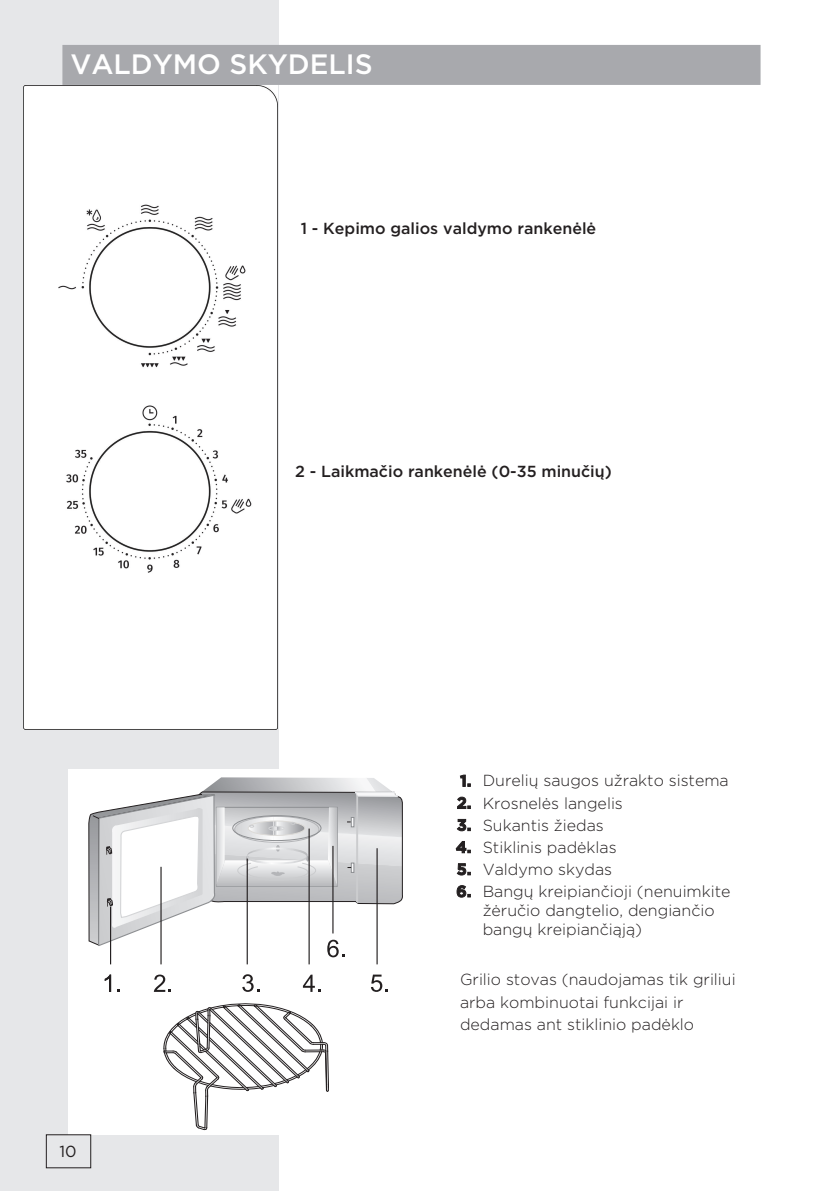
<style>
.page{position:relative;width:823px;height:1191px;background:#fff}
.page>*{position:absolute;margin:0;border:0;box-sizing:border-box;transform-origin:0 0}
.naslov_1{font:500 28px "Gotham";color:#fff}
.besedilo{font:300 16px/19.2px "Gotham";color:#231f20}
.seznam_crke_bold{font:500 16px "Gotham";color:#231f20}
.t1{font:16px "Gotham";color:#231f20}
.s1{font-weight:700}
</style>
<div class="page">
<div style="left:0;top:0;width:278px;height:1191px;background:#e6e7e9"></div>
<div style="left:62px;top:45px;width:698px;height:40px;background:#a8a9ad"></div>
<div style="left:68px;top:998px;width:343px;height:136px;background:#fff"></div>
<svg style="left:163px;top:1003px;width:166px;height:127px"></svg>
<div style="left:68px;top:769px;width:373px;height:229px;background:#fff"></div>
<svg style="left:88px;top:777px;width:315px;height:215px"></svg>
<div style="left:46px;top:1134px;width:45px;height:34px;border:1px solid #231f20"></div>
<div style="left:24px;top:86px;width:253px;height:644px;background:#fff"></div>
<p class="naslov_1" style="left:70px;top:46px;width:303px">VALDYMO SKYDELIS</p>
<p class="seznam_crke_bold" style="left:300px;top:218px;width:297px">1 - Kepimo galios valdymo rankenėlė</p>
<p class="seznam_crke_bold" style="left:295px;top:461px;width:318px">2 - Laikmačio rankenėlė (0-35 minučių)</p>
<p class="t1" style="left:59px;top:1140px;width:19px">10</p>
<p class="besedilo" style="left:459px;top:770px;width:270px"><span class="s1">1.</span> Durelių saugos užrakto sistema</p>
<p class="besedilo" style="left:456px;top:793px;width:167px"><span class="s1">2.</span> Krosnelės langelis</p>
<p class="besedilo" style="left:456px;top:815px;width:148px"><span class="s1">3.</span> Sukantis žiedas</p>
<p class="besedilo" style="left:455px;top:837px;width:162px"><span class="s1">4.</span> Stiklinis padėklas</p>
<p class="besedilo" style="left:456px;top:859px;width:157px"><span class="s1">5.</span> Valdymo skydas</p>
<p class="besedilo" style="left:482px;top:881px;width:249px;text-indent:-27px"><span class="s1">6.</span> Bangų kreipiančioji (nenuimkite žėručio dangtelio, dengiančio bangų kreipiančiąją)</p>
<p class="besedilo" style="left:460px;top:968px;width:277px;line-height:22.2px">Grilio stovas (naudojamas tik griliui arba kombinuotai funkcijai ir dedamas ant stiklinio padėklo</p>
</div>
